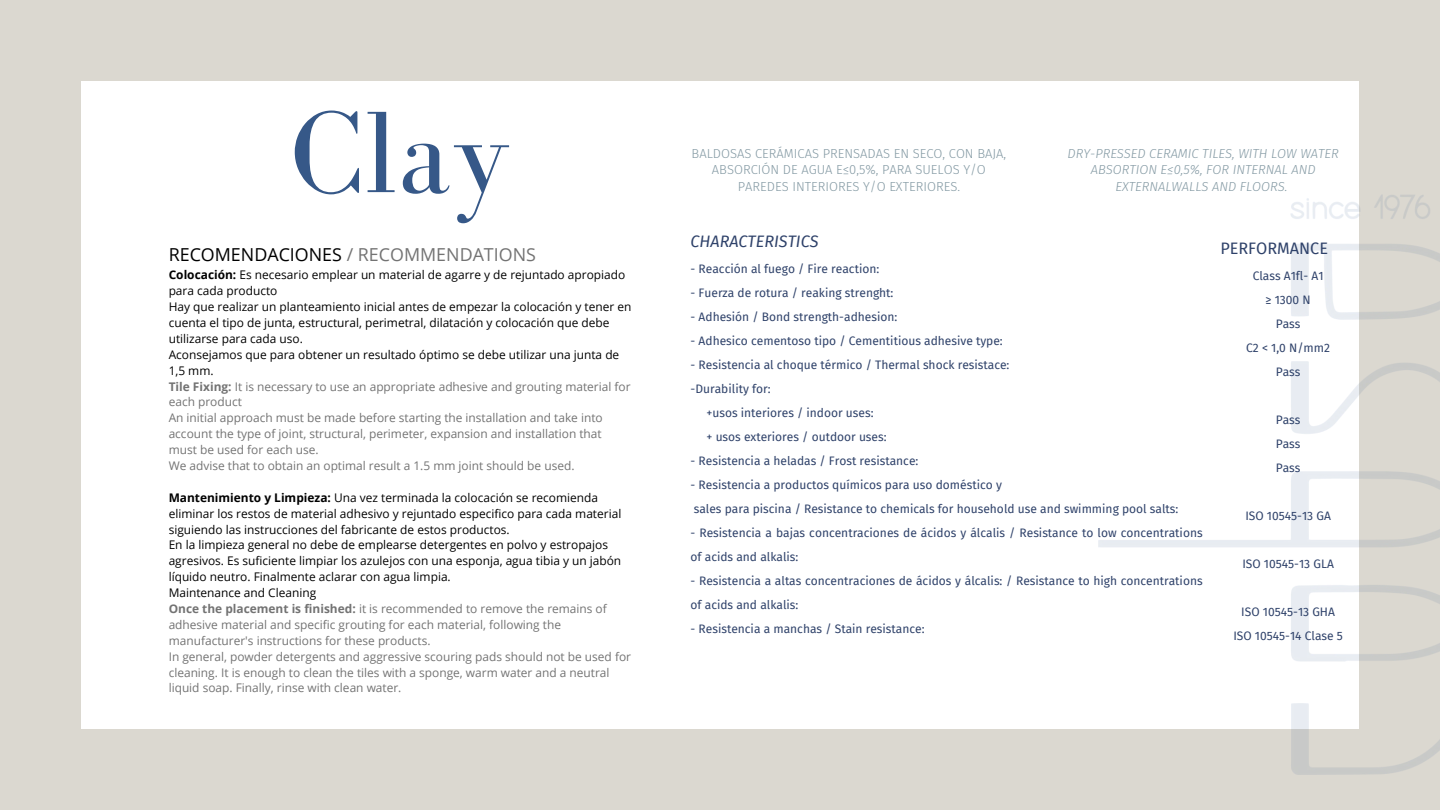
<style>
.page{position:relative;width:1440px;height:810px;background:#dbd8d0}
.page>*{position:absolute;margin:0;border:0;box-sizing:border-box;transform-origin:0 0}
.t1{font:119.4px "Bodoni FLF";color:#365888}
.t2{font:17.9px "Open Sans";color:#737373}
.t3{font:italic 16.2px "Fira Sans";color:#2f426a}
.t4{font:16.2px "Fira Sans";color:#2f426a}
.t5{font:300 13px/16.5px "Fira Sans";color:#8298a2;text-align:center}
.t6{font:italic 300 13px/16.5px "Fira Sans";color:#8298a2;text-align:center}
.t7{font:12px/24px "Fira Sans";color:#2f426a}
.t8{font:11.9px/15.9px "Open Sans";color:#000}
.s1{color:#000}
.s2{font-weight:700}
.s3{font-weight:700;color:#737373}
.s4{color:#737373}
</style>
<div class="page">
<div style="left:81px;top:81px;width:1278px;height:648px;background:#fff"></div>
<h1 class="t1" style="left:290px;top:88px;width:222px">Clay</h1>
<h2 class="t2" style="left:169px;top:241px;width:369px"><span class="s1">RECOMENDACIONES</span> / RECOMMENDATIONS</h2>
<p class="t8" style="left:169px;top:267px;width:464px"><span class="s2">Colocación:</span> Es necesario emplear un material de agarre y de rejuntado apropiado para cada producto<br>Hay que realizar un planteamiento inicial antes de empezar la colocación y tener en cuenta el tipo de junta, estructural, perimetral, dilatación y colocación que debe utilizarse para cada uso.<br>Aconsejamos que para obtener un resultado óptimo se debe utilizar una junta de 1,5 mm.<br><span class="s3">Tile Fixing:</span> <span class="s4">It is necessary to use an appropriate adhesive and grouting material for each product<br>An initial approach must be made before starting the installation and take into account the type of joint, structural, perimeter, expansion and installation that must be used for each use.<br>We advise that to obtain an optimal result a 1.5 mm joint should be used.</span></p>
<p class="t8" style="left:169px;top:489px;width:464px"><span class="s2">Mantenimiento y Limpieza:</span> Una vez terminada la colocación se recomienda eliminar los restos de material adhesivo y rejuntado especifico para cada material siguiendo las instrucciones del fabricante de estos productos.<br>En la limpieza general no debe de emplearse detergentes en polvo y estropajos agresivos. Es suficiente limpiar los azulejos con una esponja, agua tibia y un jabón líquido neutro. Finalmente aclarar con agua limpia.<br>Maintenance and Cleaning<br><span class="s3">Once the placement is finished:</span> <span class="s4">it is recommended to remove the remains of adhesive material and specific grouting for each material, following the manufacturer's instructions for these products.<br>In general, powder detergents and aggressive scouring pads should not be used for cleaning. It is enough to clean the tiles with a sponge, warm water and a neutral liquid soap. Finally, rinse with clean water.</span></p>
<p class="t5" style="left:692px;top:145px;width:316px">BALDOSAS CERÁMICAS PRENSADAS EN SECO, CON BAJA,<br>ABSORCIÓN DE AGUA E≤0,5%, PARA SUELOS Y/O<br>PAREDES INTERIORES Y/O EXTERIORES.</p>
<p class="t6" style="left:1068px;top:145px;width:273px">DRY-PRESSED CERAMIC TILES, WITH LOW WATER<br>ABSORTION E≤0,5%, FOR INTERNAL AND<br>EXTERNALWALLS AND FLOORS.</p>
<h3 class="t3" style="left:691px;top:232px;width:129px">CHARACTERISTICS</h3>
<p class="t7" style="left:691px;top:257px;width:190px">- Reacción al fuego / Fire reaction:</p>
<p class="t7" style="left:691px;top:281px;width:204px">- Fuerza de rotura / reaking strenght:</p>
<p class="t7" style="left:691px;top:305px;width:208px">- Adhesión / Bond strength-adhesion:</p>
<p class="t7" style="left:691px;top:329px;width:314px">- Adhesico cementoso tipo / Cementitious adhesive type:</p>
<p class="t7" style="left:691px;top:353px;width:320px">- Resistencia al choque térmico / Thermal shock resistace:</p>
<p class="t7" style="left:691px;top:377px;width:82px">-Durability for:</p>
<p class="t7" style="left:707px;top:401px;width:169px">+usos interiores / indoor uses:</p>
<p class="t7" style="left:707px;top:425px;width:182px">+ usos exteriores / outdoor uses:</p>
<p class="t7" style="left:691px;top:449px;width:229px">- Resistencia a heladas / Frost resistance:</p>
<p class="t7" style="left:691px;top:473px;width:489px">- Resistencia a productos químicos para uso doméstico y<br>sales para piscina / Resistance to chemicals for household use and swimming pool salts:</p>
<p class="t7" style="left:691px;top:521px;width:514px">- Resistencia a bajas concentraciones de ácidos y álcalis / Resistance to low concentrations of acids and alkalis:</p>
<p class="t7" style="left:691px;top:569px;width:514px">- Resistencia a altas concentraciones de ácidos y álcalis: / Resistance to high concentrations of acids and alkalis:</p>
<p class="t7" style="left:691px;top:617px;width:236px">- Resistencia a manchas / Stain resistance:</p>
<h3 class="t4" style="left:1220px;top:239px;width:109px">PERFORMANCE</h3>
<p class="t7" style="left:1246px;top:264px;width:85px;text-align:center">Class A1fl- A1<br>≥ 1300 N<br>Pass<br>C2 &lt; 1,0 N/mm2<br>Pass</p>
<p class="t7" style="left:1276px;top:408px;width:26px;text-align:justify">Pass Pass Pass</p>
<p class="t7" style="left:1245px;top:504px;width:87px">ISO 10545-13 GA</p>
<p class="t7" style="left:1242px;top:552px;width:93px">ISO 10545-13 GLA</p>
<p class="t7" style="left:1233px;top:600px;width:111px;text-align:center">ISO 10545-13 GHA<br>ISO 10545-14 Clase 5</p>
</div>
